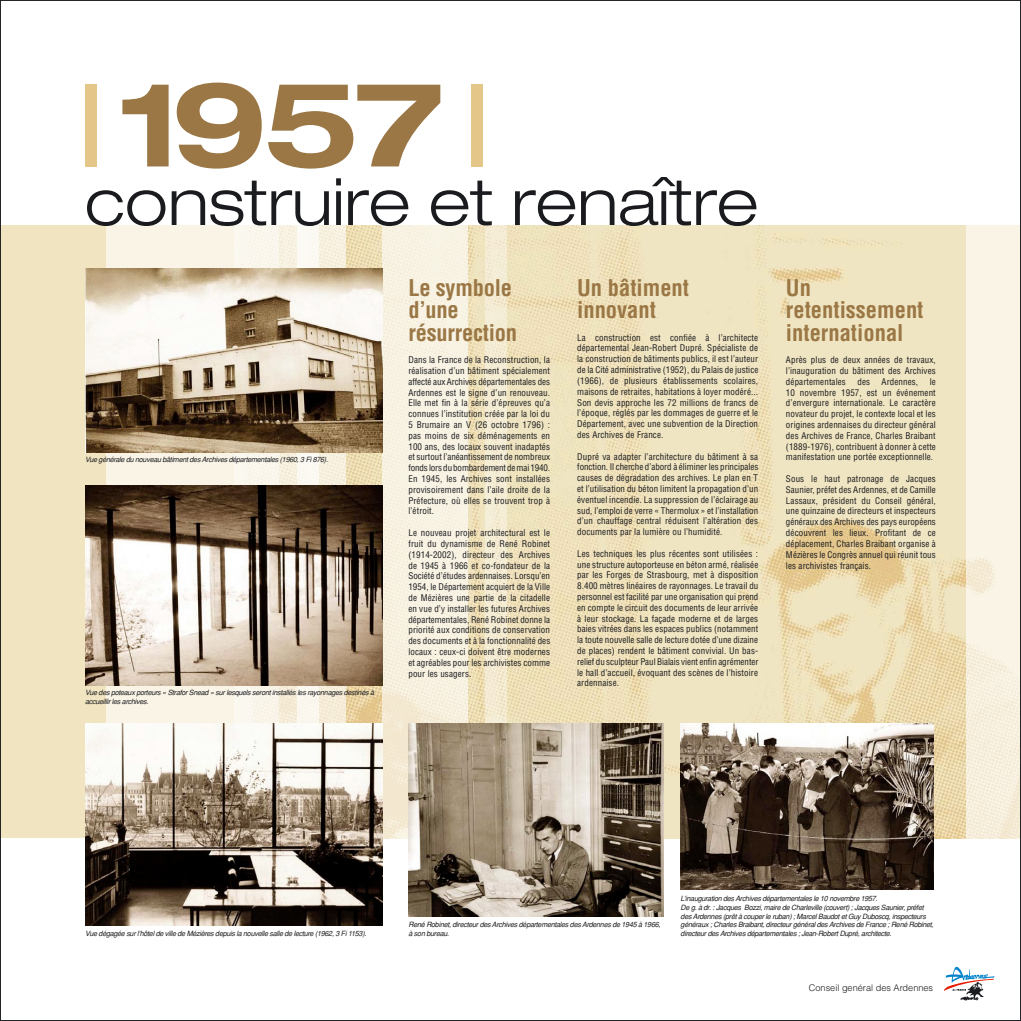
<style>
.page{position:relative;width:1021px;height:1021px;background:#fff}
.page>*{position:absolute;margin:0;border:0;box-sizing:border-box;transform-origin:0 0}
.t1{font:700 expanded 117.78px "Helvetica Neue";color:#9a7745}
.t2{font:300 expanded 64.8px "Helvetica Neue";color:#1a1b1e}
.t3{font:700 condensed 22.5px "Helvetica";color:#9a7745}
.t4{font:300 9.18px "Helvetica";color:#1a1b1e}
.t5{font:condensed 9px/10.8px "Helvetica";letter-spacing:.01em;color:#1a1b1e;text-align:justify}
.t6{font:italic 7.2px/8.6px "Helvetica";letter-spacing:-.04em;color:#1a1b1e}
</style>
<div class="page">
<div style="left:0;top:225px;width:1020px;height:613px;background:#f1e4c1"></div>
<img style="left:345px;top:225px;width:620px;height:613px">
<svg style="left:106px;top:225px;width:239px;height:498px;background:#f6f0e1"></svg>
<div style="left:234px;top:225px;width:45px;height:498px;background:#fbf7ed"></div>
<div style="left:298px;top:200px;width:21px;height:721px;background:#fcf9f3"></div>
<svg style="left:383px;top:225px;width:85px;height:692px;background:#f7f1e1"></svg>
<svg style="left:485px;top:225px;width:21px;height:692px;fill:#f5ecd4"></svg>
<svg style="left:965px;top:225px;width:53px;height:614px;background:#f7f1e2"></svg>
<img style="left:680px;top:723px;width:253px;height:167px">
<img style="left:85px;top:268px;width:298px;height:184px">
<img style="left:408px;top:723px;width:255px;height:193px">
<img style="left:85px;top:723px;width:298px;height:202px">
<img style="left:85px;top:485px;width:298px;height:200px">
<div style="left:85px;top:84px;width:11px;height:83px;background:#e5c689"></div>
<div style="left:471px;top:84px;width:11px;height:83px;background:#e5c689"></div>
<svg style="left:943px;top:966px;width:51px;height:34px"></svg>
<p class="t1" style="left:118px;top:50px;width:327px">1957</p>
<p class="t2" style="left:85px;top:163px;width:675px">construire et renaître</p>
<p class="t6" style="left:85px;top:455px;width:244px">Vue générale du nouveau bâtiment des Archives départementales (1960, 3 Fi 876).</p>
<p class="t6" style="left:85px;top:688px;width:290px">Vue des poteaux porteurs « Strafor Snead » sur lesquels seront installés les rayonnages destinés à accueillir les archives.</p>
<p class="t3" style="left:408px;top:274px;width:105px">Le symbole</p>
<p class="t3" style="left:408px;top:296px;width:52px">d’une</p>
<p class="t3" style="left:408px;top:319px;width:110px">résurrection</p>
<p class="t5" style="left:408px;top:354px;width:143px">Dans la France de la Reconstruction, la réalisation d’un bâtiment spécialement affecté aux Archives départementales des Ardennes est le signe d’un renouveau.<br>Elle met fin à la série d’épreuves qu’a connues l’institution créée par la loi du 5 Brumaire an V (26 octobre 1796) : pas moins de six déménagements en 100 ans, des locaux souvent inadaptés et surtout l’anéantissement de nombreux fonds lors du bombardement de mai 1940.<br>En 1945, les Archives sont installées provisoirement dans l’aile droite de la Préfecture, où elles se trouvent trop à l’étroit.</p>
<p class="t5" style="left:408px;top:527px;width:143px">Le nouveau projet architectural est le fruit du dynamisme de René Robinet (1914-2002), directeur des Archives de 1945 à 1966 et co-fondateur de la Société d’études ardennaises. Lorsqu’en 1954, le Département acquiert de la Ville de Mézières une partie de la citadelle en vue d’y installer les futures Archives départementales, René Robinet donne la priorité aux conditions de conservation des documents et à la fonctionnalité des locaux : ceux-ci doivent être modernes et agréables pour les archivistes comme pour les usagers.</p>
<p class="t3" style="left:577px;top:274px;width:113px">Un bâtiment</p>
<p class="t3" style="left:577px;top:296px;width:80px">innovant</p>
<p class="t5" style="left:577px;top:332px;width:183px">La construction est confiée à l’architecte départemental Jean-Robert Dupré. Spécialiste de la construction de bâtiments publics, il est l’auteur de la Cité administrative (1952), du Palais de justice (1966), de plusieurs établissements scolaires, maisons de retraites, habitations à loyer modéré...<br>Son devis approche les 72 millions de francs de l’époque, réglés par les dommages de guerre et le Département, avec une subvention de la Direction des Archives de France.</p>
<p class="t5" style="left:577px;top:450px;width:183px">Dupré va adapter l’architecture du bâtiment à sa fonction. Il cherche d’abord à éliminer les principales causes de dégradation des archives. Le plan en T et l’utilisation du béton limitent la propagation d’un éventuel incendie. La suppression de l’éclairage au sud, l’emploi de verre « Thermolux » et l’installation d’un chauffage central réduisent l’altération des documents par la lumière ou l’humidité.</p>
<p class="t5" style="left:577px;top:548px;width:183px">Les techniques les plus récentes sont utilisées : une structure autoporteuse en béton armé, réalisée par les Forges de Strasbourg, met à disposition 8.400 mètres linéaires de rayonnages. Le travail du personnel est facilité par une organisation qui prend en compte le circuit des documents de leur arrivée à leur stockage. La façade moderne et de larges baies vitrées dans les espaces publics (notamment la toute nouvelle salle de lecture dotée d’une dizaine de places) rendent le bâtiment convivial. Un bas&shy;relief du sculpteur Paul Bialais vient enfin agrémenter le hall d’accueil, évoquant des scènes de l’histoire ardennaise.</p>
<p class="t3" style="left:786px;top:274px;width:26px">Un</p>
<p class="t3" style="left:786px;top:296px;width:139px">retentissement</p>
<p class="t3" style="left:786px;top:319px;width:119px">international</p>
<p class="t5" style="left:786px;top:354px;width:151px">Après plus de deux années de travaux, l’inauguration du bâtiment des Archives départementales</p>
<p class="t5" style="left:786px;top:376px;width:151px;text-indent:144px">le 10 novembre 1957, est un événement d’envergure internationale. Le caractère novateur du projet, le contexte local et les origines ardennaises du directeur général des Archives de France, Charles Braibant (1889-1976), contribuent à donner à cette manifestation une portée exceptionnelle.</p>
<p class="t5" style="left:786px;top:473px;width:151px">Sous le haut patronage de Jacques Saunier, préfet des Ardennes, et de Camille Lassaux, président du Conseil général, une quinzaine de directeurs et inspecteurs généraux des Archives des pays européens découvrent les lieux. Profitant de ce déplacement, Charles Braibant organise à Mézières le Congrès annuel qui réunit tous les archivistes français.</p>
<p class="t5" style="left:857px;top:376px;width:14px">des</p>
<p class="t5" style="left:881px;top:376px;width:38px">Ardennes,</p>
<p class="t6" style="left:85px;top:929px;width:283px">Vue dégagée sur l’hôtel de ville de Mézières depuis la nouvelle salle de lecture (1962, 3 Fi 1153).</p>
<p class="t6" style="left:408px;top:920px;width:253px">René Robinet, directeur des Archives départementales des Ardennes de 1945 à 1966, à son bureau.</p>
<p class="t6" style="left:680px;top:894px;width:198px">L’inauguration des Archives départementales le 10 novembre 1957.</p>
<p class="t6" style="left:680px;top:903px;width:254px">De g. à dr. : Jacques Bozzi, maire de Charleville (couvert) ; Jacques Saunier, préfet des Ardennes (prêt à couper le ruban) ; Marcel Baudot et Guy Duboscq, inspecteurs généraux ; Charles Braibant, directeur général des Archives de France ; René Robinet, directeur des Archives départementales ; Jean-Robert Dupré, architecte.</p>
<p class="t4" style="left:808px;top:981px;width:126px">Conseil genéral des Ardennes</p>
</div>
